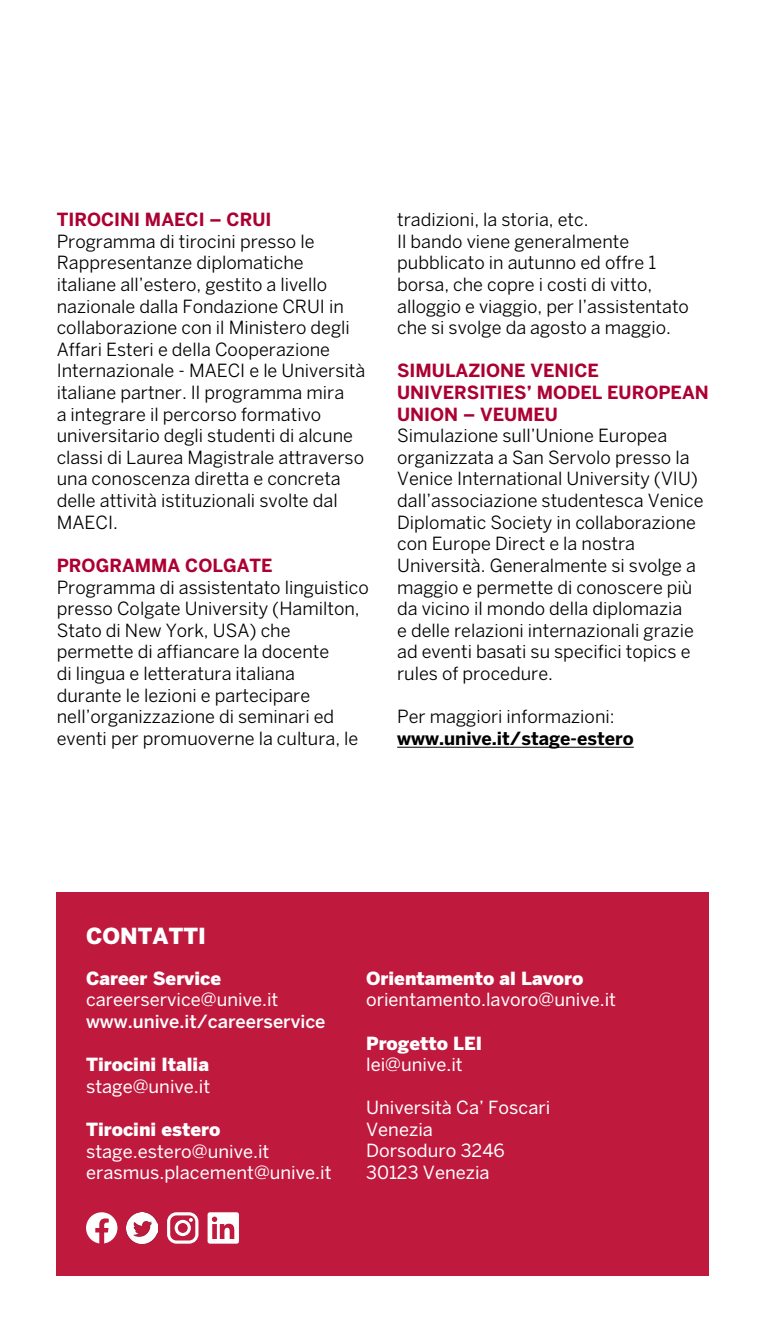
<style>
.page{position:relative;width:766px;height:1333px;background:#fff}
.page>*{position:absolute;margin:0;border:0;box-sizing:border-box;transform-origin:0 0}
.t1{font:900 22px "Benton Sans";color:#fff}
.t2{font:18px/21.6px "Benton Sans";color:#000}
.t3{font:18px/21.6px "Benton Sans";color:#fff}
.t4{font:700 18px "Benton Sans";color:#ac0032}
.t5{font:900 18px "Benton Sans";color:#fff}
.t6{font:500 18px "Benton Sans";color:#fff}
.t7{font:700 18px "Benton Sans";color:#000}
</style>
<div class="page">
<hr style="left:397px;top:746px;width:236px;height:1px;background:#000">
<div style="left:57px;top:892px;width:652px;height:384px;background:#bf193e"></div>
<svg style="left:86px;top:1212px;width:31px;height:31px"></svg>
<img style="left:126px;top:1212px;width:32px;height:31px">
<svg style="left:167px;top:1212px;width:31px;height:31px"></svg>
<svg style="left:207px;top:1212px;width:32px;height:31px"></svg>
<p class="t4" style="left:57px;top:209px;width:42px">TI ROCINI</p>
<p class="t4" style="left:145px;top:209px;width:128px">MAECI – CRUI</p>
<p class="t2" style="left:57px;top:230px;width:310px">Programma di tirocini presso le Rappresentanze diplomatiche italiane all’estero, gestito a livello nazionale dalla Fondazione CRUI in collaborazione con il Ministero degli Affari Esteri e della Cooperazione Internazionale - MAECI e le Università italiane partner. Il programma mira<br>a integrare il percorso formativo universitario degli studenti di alcune classi di Laurea Magistrale attraverso una conoscenza diretta e concreta delle attività istituzionali svolte dal MAECI.</p>
<p class="t4" style="left:57px;top:554px;width:81px">PROGRAMMA</p>
<p class="t4" style="left:185px;top:554px;width:65px">COLGATE</p>
<p class="t2" style="left:57px;top:576px;width:313px">Programma di assistentato linguistico presso Colgate University (Hamilton, Stato di New York, USA) che permette di affiancare la docente<br>di lingua e letteratura italiana<br>durante le lezioni e partecipare nell’organizzazione di seminari ed eventi per promuoverne la cultura, le</p>
<p class="t2" style="left:397px;top:208px;width:293px">tradizioni, la storia, etc.<br>Il bando viene generalmente pubblicato in autunno ed offre 1 borsa, che copre i costi di vitto, alloggio e viaggio, per l’assistentato che si svolge da agosto a maggio.</p>
<p class="t4" style="left:397px;top:360px;width:25px">SIMULA</p>
<p class="t4" style="left:468px;top:360px;width:24px">ZIONE</p>
<p class="t4" style="left:530px;top:360px;width:25px">VENICE</p>
<p class="t4" style="left:397px;top:382px;width:25px">UNIVE</p>
<p class="t4" style="left:454px;top:382px;width:24px">RSITIES</p>
<p class="t4" style="left:526px;top:382px;width:40px">’ MODEL</p>
<p class="t4" style="left:607px;top:382px;width:51px">EUROPEAN</p>
<p class="t4" style="left:397px;top:403px;width:26px">UNION</p>
<p class="t4" style="left:463px;top:403px;width:96px">– VEUMEU</p>
<p class="t2" style="left:397px;top:424px;width:308px">Simulazione sull’Unione Europea organizzata a San Servolo presso la Venice International University (VIU) dall’associazione studentesca Venice Diplomatic Society in collaborazione con Europe Direct e la nostra Università. Generalmente si svolge a maggio e permette di conoscere più da vicino il mondo della diplomazia<br>e delle relazioni internazionali grazie ad eventi basati su specifici topics e rules of procedure.</p>
<p class="t2" style="left:397px;top:705px;width:219px">Per maggiori informazioni:</p>
<p class="t7" style="left:397px;top:727px;width:238px">WWW.UNIVE.IT/STAGE-ESTERO</p>
<p class="t1" style="left:86px;top:922px;width:34px">CONT</p>
<p class="t1" style="left:152px;top:922px;width:55px">ATT I</p>
<p class="t5" style="left:86px;top:967px;width:136px">Career Service</p>
<p class="t3" style="left:86px;top:988px;width:194px">careerservice@unive.it</p>
<p class="t6" style="left:86px;top:1010px;width:241px">www.unive.it/careerservice</p>
<p class="t5" style="left:86px;top:1053px;width:124px">Tirocini Italia</p>
<p class="t3" style="left:86px;top:1075px;width:126px">stage@unive.it</p>
<p class="t5" style="left:86px;top:1118px;width:136px">Tirocini estero</p>
<p class="t3" style="left:86px;top:1139px;width:247px">stage.estero@unive.it erasmus.placement@unive.it</p>
<p class="t5" style="left:366px;top:967px;width:219px">Orientamento al Lavoro</p>
<p class="t3" style="left:366px;top:988px;width:251px">orientamento.lavoro@unive.it</p>
<p class="t5" style="left:366px;top:1032px;width:117px">Progetto LE I</p>
<p class="t3" style="left:366px;top:1053px;width:98px">lei@unive.it</p>
<p class="t3" style="left:366px;top:1096px;width:185px">Università Ca’ Foscari<br>Venezia<br>Dorsoduro 3246<br>30123 Venezia</p>
</div>
